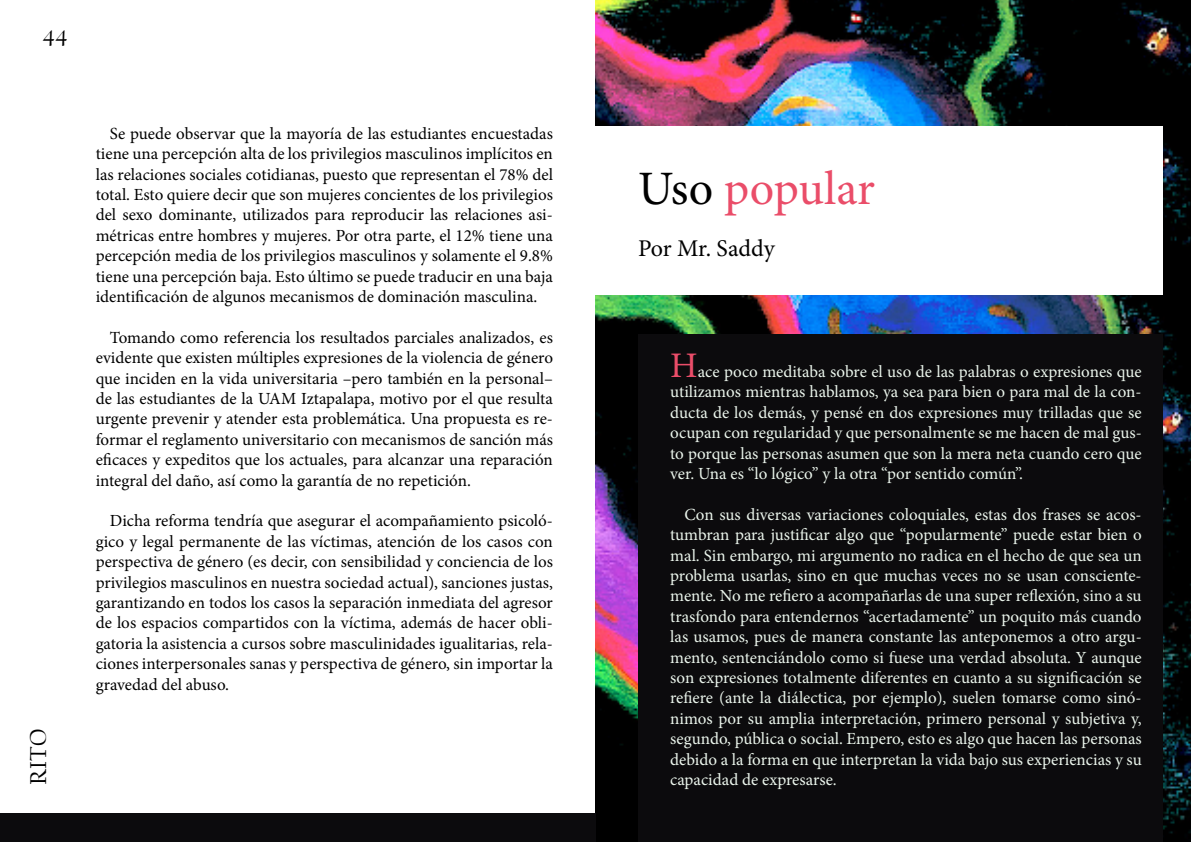
<style>
.page{position:relative;width:1191px;height:842px;background:#fff}
.page>*{position:absolute;margin:0;border:0;box-sizing:border-box;transform-origin:0 0}
.t1{font:48px "Minion Pro";letter-spacing:-.005em;color:#ea4d69}
.t2{font:24px "Minion Pro";letter-spacing:-.005em;color:#000}
.t3{font:24px "Californian FB";color:#000}
.t4{font:17px/20.4px "Minion Pro";color:#000;text-align:justify}
.t5{font:17px/20.4px "Minion Pro";color:#ebf5ec;text-align:justify}
.s1{color:#000}
.s2{font-size:36px;color:#ea4d69}
</style>
<div class="page">
<img style="left:595px;top:0;width:596px;height:842px">
<div style="left:595px;top:126px;width:567px;height:169px;background:#fff"></div>
<div style="left:638px;top:334px;width:524px;height:508px;background:#0c0b0d"></div>
<div style="left:0;top:814px;width:595px;height:28px;background:#0c0b0d"></div>
<h2 class="t3" style="left:43px;top:25px;width:27px">44</h2>
<h2 class="t3" style="left:25px;top:785px;width:58px;rotate:-90deg">RITO</h2>
<p class="t4" style="left:96px;top:123px;width:459px;text-indent:14px">Se puede observar que la mayoría de las estudiantes encuestadas tiene una percepción alta de los privilegios masculinos implícitos en las relaciones sociales cotidianas, puesto que representan el 78% del total. Esto quiere decir que son mujeres concientes de los privilegios del sexo dominante, utilizados para reproducir las relaciones asi&shy;métricas entre hombres y mujeres. Por otra parte, el 12% tiene una percepción media de los privilegios masculinos y solamente el 9.8% tiene una percepción baja. Esto último se puede traducir en una baja identificación de algunos mecanismos de dominación masculina.</p>
<p class="t4" style="left:96px;top:327px;width:459px;text-indent:14px">Tomando como referencia los resultados parciales analizados, es evidente que existen múltiples expresiones de la violencia de género que inciden en la vida universitaria –pero también en la personal– de las estudiantes de la UAM Iztapalapa, motivo por el que resulta urgente prevenir y atender esta problemática. Una propuesta es re&shy;formar el reglamento universitario con mecanismos de sanción más eficaces y expeditos que los actuales, para alcanzar una reparación integral del daño, así como la garantía de no repetición.</p>
<p class="t4" style="left:96px;top:511px;width:459px;text-indent:14px">Dicha reforma tendría que asegurar el acompañamiento psicoló&shy;gico y legal permanente de las víctimas, atención de los casos con perspectiva de género (es decir, con sensibilidad y conciencia de los privilegios masculinos en nuestra sociedad actual), sanciones justas, garantizando en todos los casos la separación inmediata del agresor de los espacios compartidos con la víctima, además de hacer obli&shy;gatoria la asistencia a cursos sobre masculinidades igualitarias, rela&shy;ciones interpersonales sanas y perspectiva de género, sin importar la gravedad del abuso.</p>
<h1 class="t1" style="left:638px;top:156px;width:238px"><span class="s1">Uso</span> popular</h1>
<h2 class="t2" style="left:638px;top:232px;width:138px">Por Mr. Saddy</h2>
<p class="t5" style="left:670px;top:361px;width:473px"><span class="s2">H</span>ace poco meditaba sobre el uso de las palabras o expresiones que utilizamos mientras hablamos, ya sea para bien o para mal de la con&shy;ducta de los demás, y pensé en dos expresiones muy trilladas que se ocupan con regularidad y que personalmente se me hacen de mal gus&shy;to porque las personas asumen que son la mera neta cuando cero que ver. Una es “lo lógico” y la otra “por sentido común”.</p>
<p class="t5" style="left:670px;top:504px;width:473px;text-indent:14px">Con sus diversas variaciones coloquiales, estas dos frases se acos&shy;tumbran para justificar algo que “popularmente” puede estar bien o mal. Sin embargo, mi argumento no radica en el hecho de que sea un problema usarlas, sino en que muchas veces no se usan consciente&shy;mente. No me refiero a acompañarlas de una super reflexión, sino a su trasfondo para entendernos “acertadamente” un poquito más cuando las usamos, pues de manera constante las anteponemos a otro argu&shy;mento, sentenciándolo como si fuese una verdad absoluta. Y aunque son expresiones totalmente diferentes en cuanto a su significación se refiere (ante la diálectica, por ejemplo), suelen tomarse como sinó&shy;nimos por su amplia interpretación, primero personal y subjetiva y, segundo, pública o social. Empero, esto es algo que hacen las personas debido a la forma en que interpretan la vida bajo sus experiencias y su capacidad de expresarse.</p>
</div>
